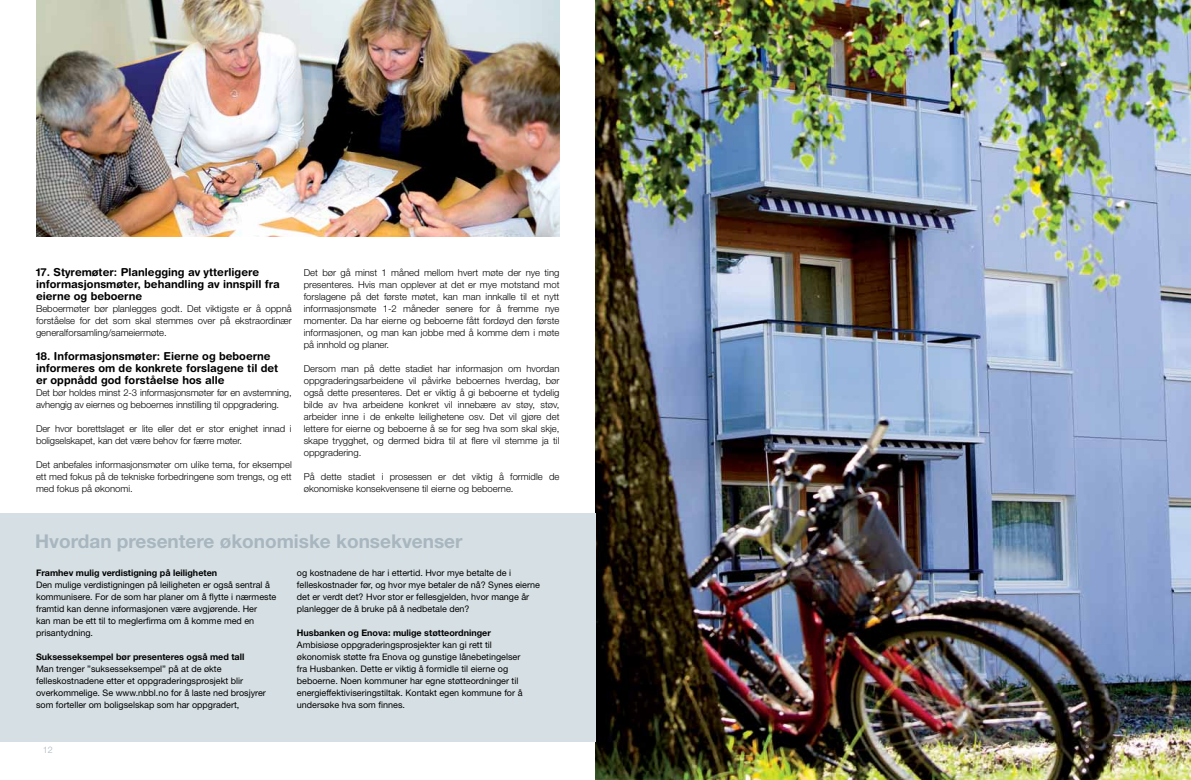
<style>
.page{position:relative;width:1191px;height:780px;background:#fff}
.page>*{position:absolute;margin:0;border:0;box-sizing:border-box;transform-origin:0 0}
.t1{font:700 19px "Helvetica Neue";color:#a8b6bf}
.t2{font:700 11px/12px "Helvetica Rounded";color:#000}
.t3{font:300 9.5px/12px "Helvetica Neue";color:#000;text-align:justify}
.t4{font:9px/12px "Helvetica Neue";color:#000}
.t5{font:700 9px "Helvetica Neue";color:#000}
.t6{font:300 9px "Helvetica Neue";color:#a8b6bf}
</style>
<div class="page">
<img style="left:36px;top:1px;width:523px;height:236px">
<img style="left:595px;top:1px;width:595px;height:779px">
<div style="left:0;top:513px;width:595px;height:228px;background:#d6dfe3"></div>
<p class="t2" style="left:36px;top:266px;width:245px">17. Styremøter: Planlegging av ytterligere informasjonsmøter, behandling av innspill fra eierne og beboerne</p>
<p class="t3" style="left:36px;top:302px;width:257px">Beboermøter bør planlegges godt. Det viktigste er å oppnå forståelse for det som skal stemmes over på ekstraordinær generalforsamling/sameiermøte.</p>
<p class="t2" style="left:36px;top:350px;width:244px">18. Informasjonsmøter: Eierne og beboerne informeres om de konkrete forslagene til det er oppnådd god forståelse hos alle</p>
<p class="t3" style="left:36px;top:386px;width:257px">Det bør holdes minst 2-3 informasjonsmøter før en avstemning, avhengig av eiernes og beboernes innstilling til oppgradering.</p>
<p class="t3" style="left:36px;top:422px;width:257px">Der hvor borettslaget er lite eller det er stor enighet innad i boligselskapet, kan det være behov for færre møter.</p>
<p class="t3" style="left:36px;top:458px;width:257px">Det anbefales informasjonsmøter om ulike tema, for eksempel ett med fokus på de tekniske forbedringene som trengs, og ett med fokus på økonomi.</p>
<p class="t3" style="left:304px;top:266px;width:257px">Det bør gå minst 1 måned mellom hvert møte der nye ting presenteres. Hvis man opplever at det er mye motstand mot forslagene på det første møtet, kan man innkalle til et nytt informasjonsmøte 1-2 måneder senere for å fremme nye momenter. Da har eierne og beboerne fått fordøyd den første informasjonen, og man kan jobbe med å komme dem i møte på innhold og planer.</p>
<p class="t3" style="left:304px;top:362px;width:257px">Dersom man på dette stadiet har informasjon om hvordan oppgraderingsarbeidene vil påvirke beboernes hverdag, bør også dette presenteres. Det er viktig å gi beboerne et tydelig bilde av hva arbeidene konkret vil innebære av støy, støv, arbeider inne i de enkelte leilighetene osv. Det vil gjøre det lettere for eierne og beboerne å se for seg hva som skal skje, skape trygghet, og dermed bidra til at flere vil stemme ja til oppgradering.</p>
<p class="t3" style="left:304px;top:470px;width:257px">På dette stadiet i prosessen er det viktig å formidle de økonomiske konsekvensene til eierne og beboerne.</p>
<h1 class="t1" style="left:35px;top:529px;width:429px">Hvordan presentere økonomiske konsekvenser</h1>
<p class="t5" style="left:36px;top:567px;width:183px">Framhev mulig verdistigning på leiligheten</p>
<p class="t4" style="left:36px;top:579px;width:242px">Den mulige verdistigningen på leiligheten er også sentral å kommunisere. For de som har planer om å flytte i nærmeste framtid kan denne informasjonen være avgjørende. Her<br>kan man be ett til to meglerfirma om å komme med en prisantydning.</p>
<p class="t5" style="left:36px;top:651px;width:210px">Suksesseksempel bør presenteres også med tall</p>
<p class="t4" style="left:36px;top:663px;width:231px">Man trenger ”suksesseksempel” på at de økte felleskostnadene etter et oppgraderingsprosjekt blir overkommelige. Se www.nbbl.no for å laste ned brosjyrer som forteller om boligselskap som har oppgradert,</p>
<p class="t4" style="left:297px;top:567px;width:245px">og kostnadene de har i ettertid. Hvor mye betalte de i felleskostnader før, og hvor mye betaler de nå? Synes eierne det er verdt det? Hvor stor er fellesgjelden, hvor mange år planlegger de å bruke på å nedbetale den?</p>
<p class="t5" style="left:297px;top:627px;width:195px">Husbanken og Enova: mulige støtteordninger</p>
<p class="t4" style="left:297px;top:639px;width:227px">Ambisiøse oppgraderingsprosjekter kan gi rett til økonomisk støtte fra Enova og gunstige lånebetingelser fra Husbanken. Dette er viktig å formidle til eierne og beboerne. Noen kommuner har egne støtteordninger til energieffektiviseringstiltak. Kontakt egen kommune for å undersøke hva som finnes.</p>
<p class="t6" style="left:43px;top:744px;width:11px">12</p>
</div>
